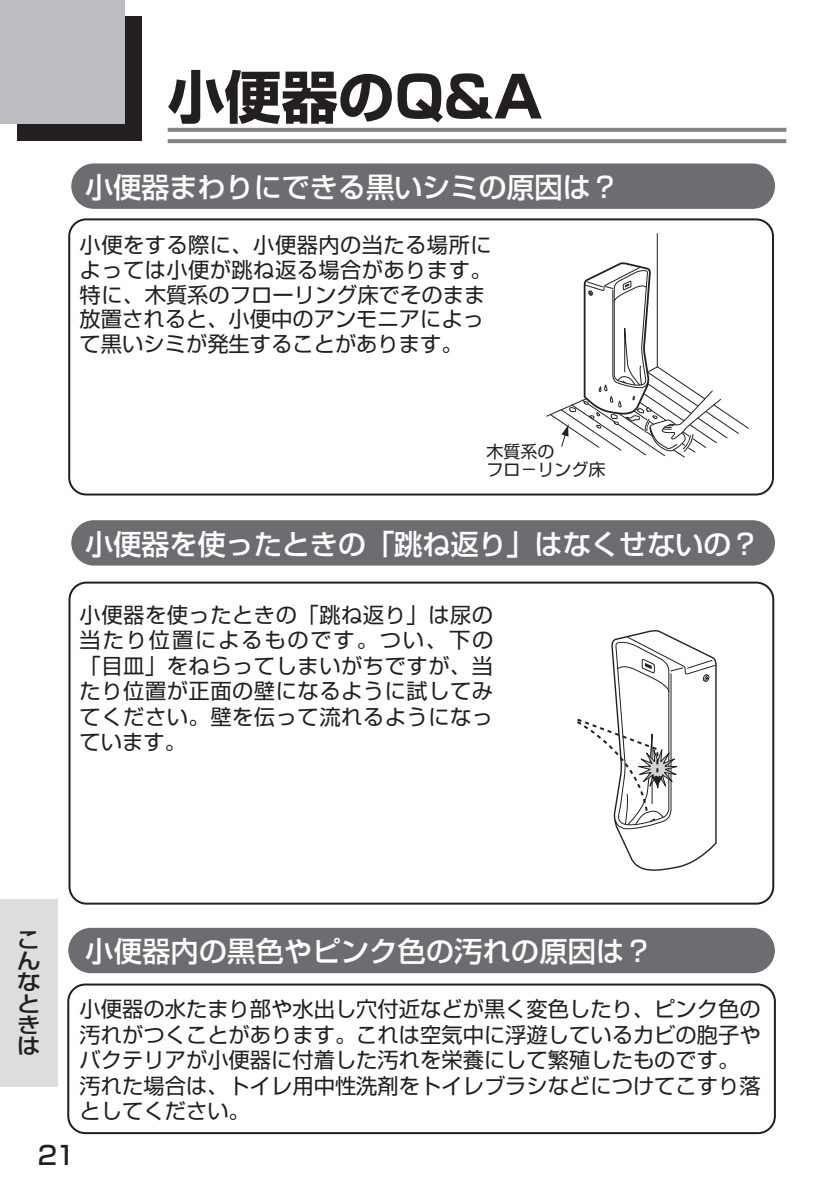
<style>
.page{position:relative;width:840px;height:1191px;background:#fff}
.page>*{position:absolute;margin:0;border:0;box-sizing:border-box;transform-origin:0 0}
.t1{font:700 56.6px "Shin Go Pro";color:#231f20}
.t2{font:500 28.4px "Shin Go Pro";letter-spacing:-.01em;color:#fff}
.t3{font:500 25.6px "Shin Go Pro";color:#231f20}
.t4{font:500 21.6px/21.2px "Shin Go Pro";color:#231f20;text-align:justify;scale:1.11 1}
.t5{font:21.2px/25.6px "Shin Go Pro";color:#231f20}
.t6{font:17px/18px "Shin Go Pro";color:#231f20}
</style>
<div class="page">
<div style="left:0;top:899px;width:58px;height:187px;background:#dcdddf"></div>
<div style="left:67px;top:983px;width:708px;height:151px;border:2px solid #231f20;border-radius:17px"></div>
<div style="left:68px;top:927px;width:706px;height:46px;background:#6c6d70;border-radius:23px"></div>
<div style="left:68px;top:218px;width:705px;height:277px;border:2px solid #231f20;border-radius:17px"></div>
<div style="left:68px;top:581px;width:705px;height:323px;border:2px solid #231f20;border-radius:17px"></div>
<div style="left:71px;top:520px;width:703px;height:45px;background:#6c6d70;border-radius:23px"></div>
<svg style="left:546px;top:233px;width:203px;height:225px"></svg>
<div style="left:71px;top:163px;width:703px;height:46px;background:#6c6d70;border-radius:23px"></div>
<svg style="left:577px;top:630px;width:140px;height:241px"></svg>
<div style="left:17px;top:16px;width:125px;height:125px;background:#231f20"></div>
<div style="left:0;top:0;width:125px;height:124px;background:#bcbdc0"></div>
<svg style="left:167px;top:128px;width:618px;height:4px;fill:#808285"></svg>
<svg style="left:167px;top:139px;width:618px;height:4px;fill:#808285"></svg>
<h1 class="t1" style="left:167px;top:52px;width:376px">小便器のQ&amp;A</h1>
<h2 class="t2" style="left:85px;top:164px;width:535px">小便器まわりにできる黒いシミの原因は？</h2>
<p class="t5" style="left:80px;top:230px;width:413px;line-height:24.8px">小便をする際に、小便器内の当たる場所によっては小便が跳ね返る場合があります。特に、木質系のフローリング床でそのまま放置されると、小便中のアンモニアによって黒いシミが発生することがあります。</p>
<p class="t6" style="left:486px;top:440px;width:121px">木質系の<br>フロ－リング床</p>
<h2 class="t2" style="left:85px;top:520px;width:675px">小便器を使ったときの「跳ね返り」はなくせないの？</h2>
<p class="t5" style="left:80px;top:599px;width:415px;text-align:justify">小便器を使ったときの「跳ね返り」は尿の当たり位置によるものです。つい、下の「目皿」をねらってしまいがちですが、当たり位置が正面の壁になるように試してみてください。壁を伝って流れるようになっています。</p>
<p class="t4" style="left:17px;top:926px;width:22px">こんなときは</p>
<p class="t3" style="left:38px;top:1134px;width:39px">21</p>
<h2 class="t2" style="left:85px;top:928px;width:568px">小便器内の黒色やピンク色の汚れの原因は？</h2>
<p class="t5" style="left:80px;top:993px;width:682px">小便器の水たまり部や水出し穴付近などが黒く変色したり、ピンク色の汚れがつくことがあります。これは空気中に浮遊しているカビの胞子やバクテリアが小便器に付着した汚れを栄養にして繁殖したものです。汚れた場合は、トイレ用中性洗剤をトイレブラシなどにつけてこすり落としてください。</p>
</div>
